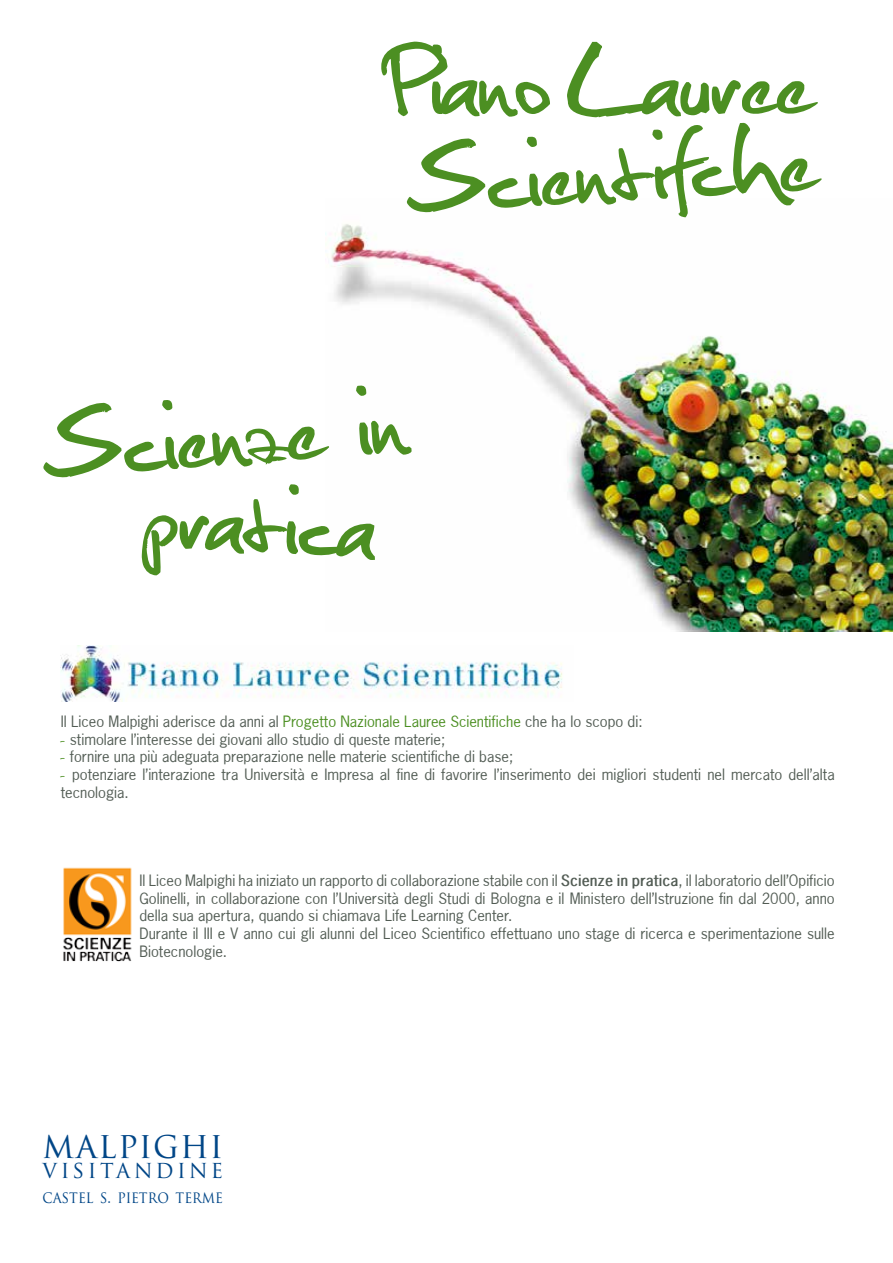
<style>
.page{position:relative;width:893px;height:1263px;background:#fff}
.page>*{position:absolute;margin:0;border:0;box-sizing:border-box;transform-origin:0 0}
.t1{font:133.95px "Christopherhand";color:#4c8f22}
.t2{font:35.85px "Trajan";letter-spacing:.04em;color:#004687;scale:.95 1}
.t3{font:23.7px "Trajan";letter-spacing:.14em;color:#004687;scale:.95 1}
.t4{font:16.5px "Trajan";color:#004687;scale:.87 1}
.t5{font:14.7px/17.7px "News Gothic";color:#525c54}
.s1{color:#4c8f22}
.s2{font-family:"Christopherhand";color:#4c8f22}
.s3{font-weight:700}
</style>
<div class="page">
<img style="left:331px;top:224px;width:562px;height:408px">
<img style="left:61px;top:645px;width:501px;height:56px">
<img style="left:63px;top:867px;width:69px;height:95px">
<h1 class="t1" style="left:386px;top:24px;width:427px">PianoLauree</h1>
<h1 class="t1" style="left:403px;top:123px;width:411px;rotate:-3deg">Scientifche</h1>
<h1 class="t1" style="left:38px;top:388px;width:368px;rotate:-4deg">Scienze in</h1>
<h1 class="t1" style="left:147px;top:456px;width:234px;rotate:3deg">pratica</h1>
<p class="t5" style="left:61px;top:712px;width:583px">Il Liceo Malpighi aderisce da anni al <span class="s1">Progetto Nazionale Lauree Scientifiche</span> che ha lo scopo di:</p>
<p class="t5" style="left:61px;top:730px;width:386px"><span class="s2">-</span> stimolare l’interesse dei giovani allo studio di queste materie;</p>
<p class="t5" style="left:61px;top:748px;width:454px"><span class="s2">-</span> fornire una più adeguata preparazione nelle materie scientifiche di base;</p>
<p class="t5" style="left:61px;top:765px;width:775px"><span class="s2">-</span> potenziare l’interazione tra Università e Impresa al fine di favorire l’inserimento dei migliori studenti nel mercato dell’alta tecnologia.</p>
<p class="t5" style="left:139px;top:871px;width:697px">Il Liceo Malpighi ha iniziato un rapporto di collaborazione stabile con il <span class="s3">Scienze in pratica</span>, il laboratorio dell’Opificio Golinelli, in collaborazione con l’Università degli Studi di Bologna e il Ministero dell’Istruzione fin dal 2000, anno della sua apertura, quando si chiamava Life Learning Center.<br>Durante il III e V anno cui gli alunni del Liceo Scientifico effettuano uno stage di ricerca e sperimentazione sulle Biotecnologie.</p>
<h2 class="t2" style="left:43px;top:1122px;width:192px">MALPIGHI</h2>
<h3 class="t3" style="left:43px;top:1154px;width:192px">VISITANDINE</h3>
<p class="t4" style="left:43px;top:1186px;width:209px">CASTEL S. PIETRO TERME</p>
</div>
